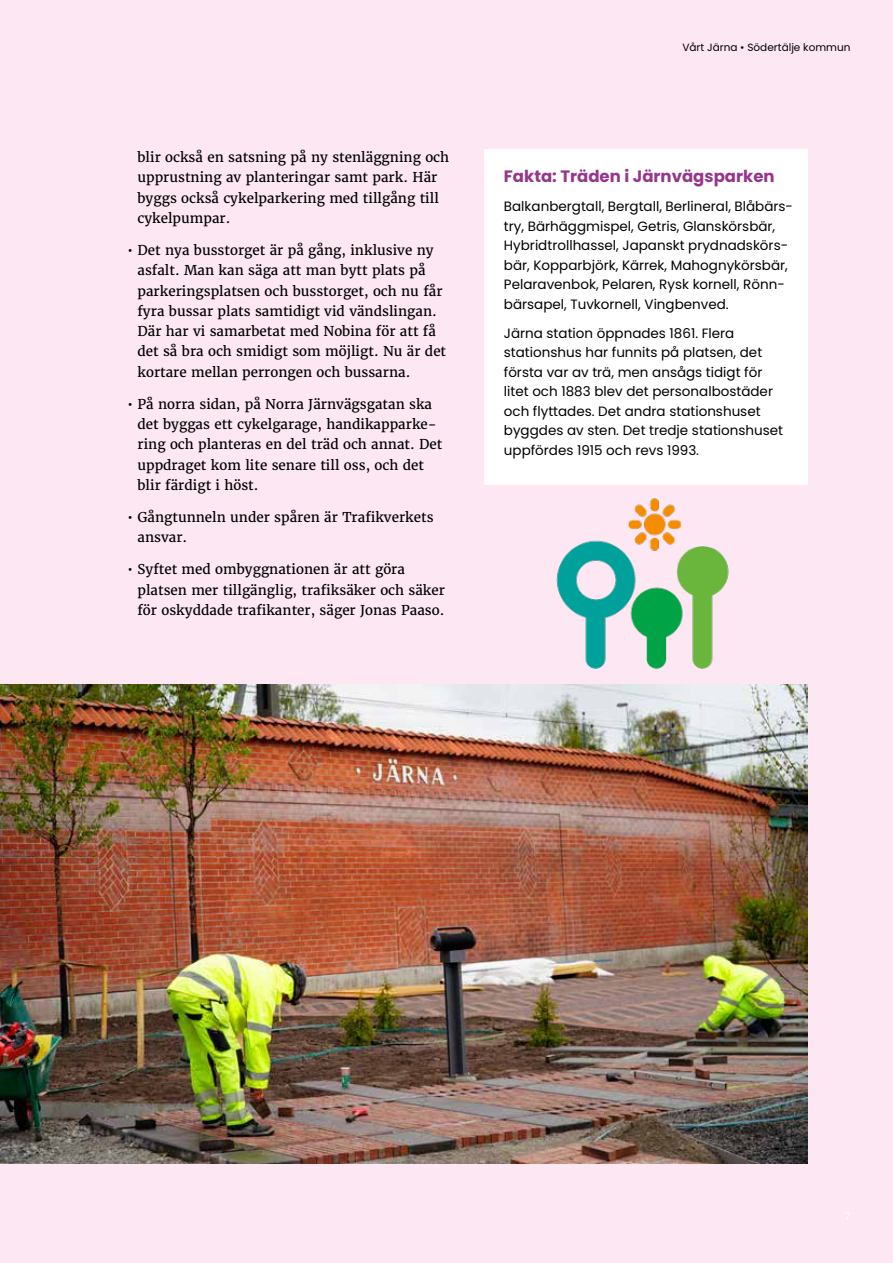
<style>
.page{position:relative;width:893px;height:1263px;background:#fce7f2}
.page>*{position:absolute;margin:0;border:0;box-sizing:border-box;transform-origin:0 0}
.t1{font:700 16.5px "Poppins Latin";color:#96368b}
.t2{font:13.5px/20.2px "Merriweather";color:#000}
.t3{font:13.5px/19.5px "Poppins Latin";color:#000}
.t4{font:10.5px "Poppins Latin";color:#000}
</style>
<div class="page">
<div style="left:485px;top:149px;width:323px;height:336px;background:#fff"></div>
<img style="left:0;top:685px;width:808px;height:478px">
<img style="left:554px;top:494px;width:178px;height:179px">
<p class="t2" style="left:137px;top:147px;width:313px">blir också en satsning på ny stenläggning och upprustning av planteringar samt park. Här byggs också cykelparkering med tillgång till cykelpumpar.</p>
<p class="t2" style="left:137px;top:240px;width:310px;text-indent:-10px">• Det nya busstorget är på gång, inklusive ny asfalt. Man kan säga att man bytt plats på parkeringsplatsen och busstorget, och nu får fyra bussar plats samtidigt vid vändslingan.<br>Där har vi samarbetat med Nobina för att få det så bra och smidigt som möjligt. Nu är det kortare mellan perrongen och bussarna.</p>
<p class="t2" style="left:137px;top:394px;width:306px;text-indent:-10px">• På norra sidan, på Norra Järnvägsgatan ska det byggas ett cykelgarage, handikapparke&shy;ring och planteras en del träd och annat. Det uppdraget kom lite senare till oss, och det blir färdigt i höst.</p>
<p class="t2" style="left:137px;top:507px;width:298px;text-indent:-10px">• Gångtunneln under spåren är Trafikverkets ansvar.</p>
<p class="t2" style="left:137px;top:559px;width:309px;text-indent:-10px">• Syftet med ombyggnationen är att göra platsen mer tillgänglig, trafiksäker och säker för oskyddade trafikanter, säger Jonas Paaso.</p>
<p class="t4" style="left:682px;top:41px;width:170px">Vårt Järna • Södertälje kommun</p>
<p class="t1" style="left:504px;top:165px;width:272px">Fakta: Träden i Järnvägsparken</p>
<p class="t3" style="left:504px;top:197px;width:291px">Balkanbergtall, Bergtall, Berlineral, Blåbärs&shy;try, Bärhäggmispel, Getris, Glanskörsbär, Hybridtrollhassel, Japanskt prydnadskörs&shy;bär, Kopparbjörk, Kärrek, Mahognykörsbär, Pelaravenbok, Pelaren, Rysk kornell, Rönn&shy;bärsapel, Tuvkornell, Vingbenved.</p>
<p class="t3" style="left:504px;top:323px;width:281px">Järna station öppnades 1861. Flera stationshus har funnits på platsen, det första var av trä, men ansågs tidigt för litet och 1883 blev det personalbostäder och flyttades. Det andra stationshuset byggdes av sten. Det tredje stationshuset uppfördes 1915 och revs 1993.</p>
</div>
